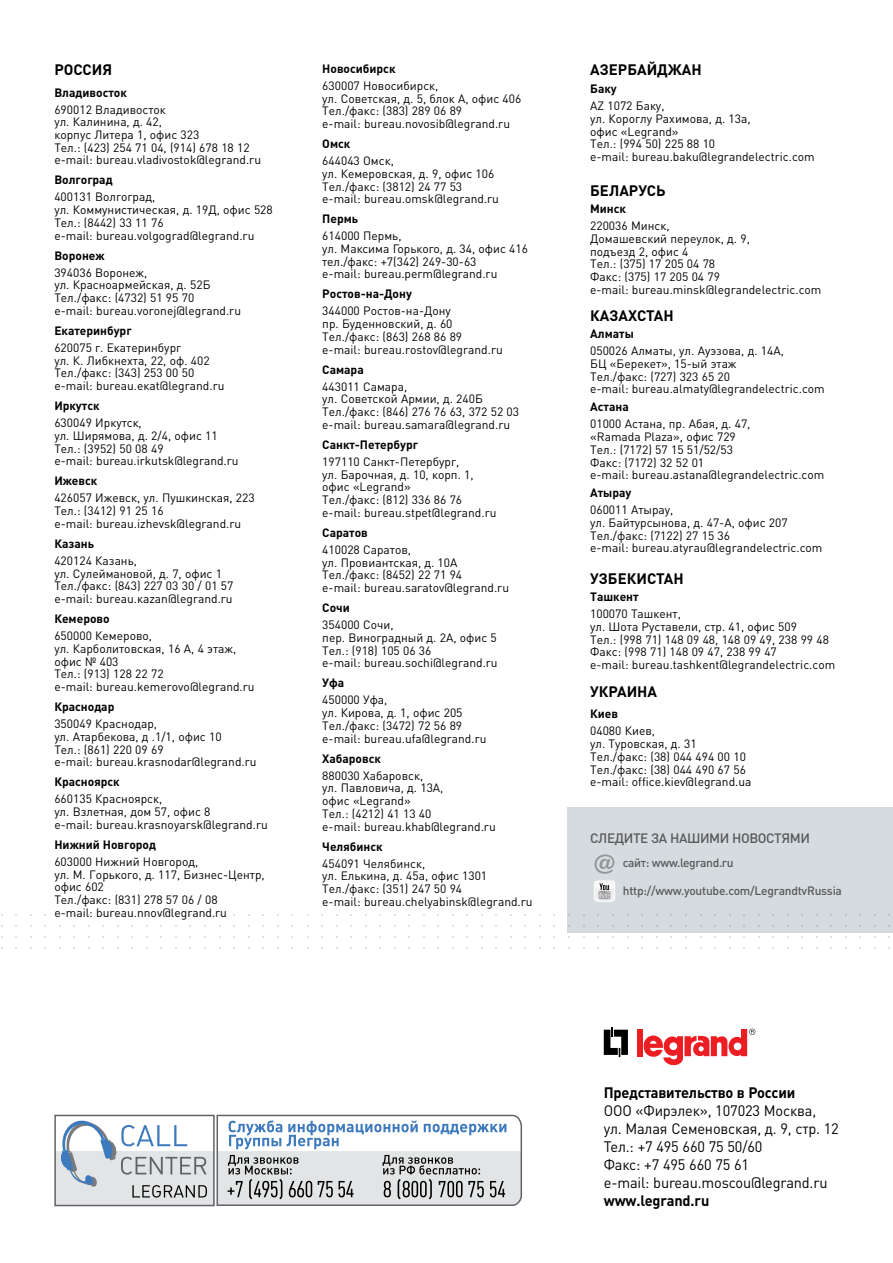
<style>
.page{position:relative;width:893px;height:1263px;background:#fff}
.page>*{position:absolute;margin:0;border:0;box-sizing:border-box;transform-origin:0 0}
.t1{font:15px/18px "DIN Pro";letter-spacing:-.01em;color:#000}
.t2{font:700 15px "DIN Pro";color:#000}
.t3{font:500 13.5px "DIN Pro";letter-spacing:-.03em;color:#58595b}
.t4{font:12px/12.8px "DIN Pro";color:#000}
.t5{font:700 12px "DIN Pro";color:#000}
.t6{font:500 12px "DIN Pro";letter-spacing:-.02em;color:#58595b}
</style>
<div class="page">
<svg style="left:604px;top:1027px;width:24px;height:30px"></svg>
<div style="left:637px;top:1029px;width:6px;height:27px;background:#ed1d24"></div>
<svg style="left:644px;top:1029px;width:111px;height:37px"></svg>
<div style="left:567px;top:807px;width:326px;height:125px;background:#d5dcdf"></div>
<div style="left:306px;top:906px;width:299px;height:51px;background:#fff"></div>
<svg style="left:612px;top:914px;width:281px;height:35px"></svg>
<svg style="left:593px;top:880px;width:23px;height:22px"></svg>
<svg style="left:594px;top:881px;width:21px;height:20px"></svg>
<svg style="left:595px;top:881px;width:19px;height:18px"></svg>
<svg style="left:595px;top:854px;width:19px;height:20px"></svg>
<div style="left:55px;top:1151px;width:159px;height:55px;background:#e2e4e5"></div>
<div style="left:54px;top:1115px;width:161px;height:91px;border:2px solid #616268"></div>
<svg style="left:61px;top:1120px;width:146px;height:77px"></svg>
<svg style="left:216px;top:1115px;width:306px;height:91px"></svg>
<svg style="left:426px;top:1157px;width:58px;height:42px;background:#b3b5b6"></svg>
<p class="t2" style="left:54px;top:60px;width:59px">РОССИЯ</p>
<p class="t5" style="left:54px;top:84px;width:74px">Владивосток</p>
<p class="t4" style="left:54px;top:103px;width:208px">690012 Владивосток<br>ул. Калинина, д. 42,<br>корпус Литера 1, офис 323<br>Тел.: (423) 254 71 04, (914) 678 18 12 e-mail: bureau.vladivostok@legrand.ru</p>
<p class="t5" style="left:54px;top:172px;width:60px">Волгоград</p>
<p class="t4" style="left:54px;top:191px;width:220px">400131 Волгоград,<br>ул. Коммунистическая, д. 19Д, офис 528<br>Тел.: (8442) 33 11 76<br>e-mail: bureau.volgograd@legrand.ru</p>
<p class="t5" style="left:54px;top:247px;width:52px">Воронеж</p>
<p class="t4" style="left:54px;top:266px;width:188px">394036 Воронеж,<br>ул. Красноармейская, д. 52Б<br>Тел./факс: (4732) 51 95 70<br>e-mail: bureau.voronej@legrand.ru</p>
<p class="t5" style="left:54px;top:323px;width:79px">Екатеринбург</p>
<p class="t4" style="left:54px;top:341px;width:172px">620075 г. Екатеринбург<br>ул. К. Либкнехта, 22, оф. 402<br>Тел./факс: (343) 253 00 50 e-mail: bureau.eкat@legrand.ru</p>
<p class="t5" style="left:54px;top:398px;width:47px">Иркутск</p>
<p class="t4" style="left:54px;top:416px;width:186px">630049 И ркутск,<br>ул. Ширямова, д. 2/4, офис 11<br>Тел.: (3952) 50 08 49<br>e-mail: bureau.irkutsk@legrand.ru</p>
<p class="t5" style="left:54px;top:473px;width:44px">Ижевск</p>
<p class="t4" style="left:54px;top:491px;width:202px">426057 Ижевск, ул. Пушкинская, 223<br>Тел.: (3412) 91 25 16<br>e-mail: bureau.izhevsk@legrand.ru</p>
<p class="t5" style="left:54px;top:536px;width:41px">Казань</p>
<p class="t4" style="left:54px;top:554px;width:181px">420124 Казань,<br>ул. Сулеймановой, д. 7, офис 1<br>Тел./факс: (843) 227 03 30 / 01 57 e-mail: bureau.кazan@legrand.ru</p>
<p class="t5" style="left:54px;top:611px;width:57px">Кемерово</p>
<p class="t4" style="left:54px;top:629px;width:202px">650000 Кемерово,<br>ул. Карболитовская, 16 А, 4 этаж, офис № 403<br>Тел.: (913) 128 22 72<br>e-mail: bureau.kemerovo@legrand.ru</p>
<p class="t5" style="left:54px;top:699px;width:62px">Краснодар</p>
<p class="t4" style="left:54px;top:717px;width:204px">350049 Краснодар,<br>ул. Атарбекова, д .1/1, офис 10<br>Тел.: (861) 220 09 69<br>e-mail: bureau.krasnodar@legrand.ru</p>
<p class="t5" style="left:54px;top:774px;width:67px">Красноярск</p>
<p class="t4" style="left:54px;top:792px;width:215px">660135 Красноярск,<br>ул. Взлетная, дом 57, офис 8<br>e-mail: bureau.krasnoyarsk@legrand.ru</p>
<p class="t5" style="left:54px;top:836px;width:103px">Нижний Новгород</p>
<p class="t4" style="left:54px;top:855px;width:212px">603000 Н ижний Н овгород,<br>ул. М . Горького, д. 117, Бизнес-Центр, офис 602<br>Тел./факс: (831) 278 57 06 / 08<br>e-mail: bureau.nnov@legrand.ru</p>
<p class="t5" style="left:322px;top:61px;width:75px">Новосибирск</p>
<p class="t4" style="left:322px;top:79px;width:201px">630007 Н овосибирск,<br>ул. Советская, д. 5, блок A, офис 406<br>Тел./факс: (383) 289 06 89<br>e-mail: bureau.novosib@legrand.ru</p>
<p class="t5" style="left:322px;top:136px;width:30px">Омск</p>
<p class="t4" style="left:322px;top:154px;width:178px">644043 Омск,<br>ул. Кемеровская, д. 9, офис 106<br>Тел./факс: (3812) 24 77 53 e-mail: bureau.omsk@legrand.ru</p>
<p class="t5" style="left:322px;top:211px;width:37px">Пермь</p>
<p class="t4" style="left:322px;top:229px;width:207px">614000 Пермь,<br>ул. Максима Горького, д. 34, офис 416 тел./факс: +7(342) 249-30-63<br>e-mail: bureau.perm@legrand.ru</p>
<p class="t5" style="left:322px;top:286px;width:91px">Ростов-на-Дону</p>
<p class="t4" style="left:322px;top:304px;width:182px">344000 Ростов-на-Дону<br>пр. Буденновский, д. 60<br>Тел./факс: (863) 268 86 89 e-mail: bureau.rostov@legrand.ru</p>
<p class="t5" style="left:322px;top:361px;width:43px">Самара</p>
<p class="t4" style="left:322px;top:380px;width:198px">443011 Самара,<br>ул. Советской Армии, д. 240Б<br>Тел./факс: (846) 276 76 63, 372 52 03 e-mail: bureau.samara@legrand.ru</p>
<p class="t5" style="left:322px;top:437px;width:97px">Санкт-Петербург</p>
<p class="t4" style="left:322px;top:455px;width:176px">197110 Санкт-Петербург,<br>ул. Барочная, д. 10, корп. 1, офис «Legrand»<br>Тел./факс: (812) 336 86 76 e-mail: bureau.stpet@legrand.ru</p>
<p class="t5" style="left:322px;top:525px;width:47px">Саратов</p>
<p class="t4" style="left:322px;top:543px;width:188px">410028 Саратов,<br>ул. П ровиантская, д. 10А<br>Тел./факс: (8452) 22 71 94<br>e-mail: bureau.saratov@legrand.ru</p>
<p class="t5" style="left:322px;top:600px;width:29px">Сочи</p>
<p class="t4" style="left:322px;top:618px;width:177px">354000 Сочи,<br>пер. Виноградный д. 2А, офис 5<br>Тел.: (918) 105 06 36<br>e-mail: bureau.sochi@legrand.ru</p>
<p class="t5" style="left:322px;top:675px;width:24px">Уфа</p>
<p class="t4" style="left:322px;top:693px;width:166px">450000 Уфа,<br>ул. Кирова, д. 1, офис 205<br>Тел./факс: (3472) 72 56 89 e-mail: bureau.ufa@legrand.ru</p>
<p class="t5" style="left:322px;top:750px;width:60px">Хабаровск</p>
<p class="t4" style="left:322px;top:769px;width:175px">880030 Хабаровск,<br>ул. Павловича, д. 13А,<br>офис «Legrand»<br>Тел.: (4212) 41 13 40<br>e-mail: bureau.khab@legrand.ru</p>
<p class="t5" style="left:322px;top:838px;width:62px">Челябинск</p>
<p class="t4" style="left:322px;top:856px;width:212px">454091 Челябинск,<br>ул. Елькина, д. 45а, офис 1301<br>Тел./факс: (351) 247 50 94<br>e-mail: bureau.chelyabinsk@legrand.ru</p>
<p class="t2" style="left:590px;top:60px;width:113px">АЗЕРБАЙДЖАН</p>
<p class="t5" style="left:590px;top:81px;width:28px">Баку</p>
<p class="t4" style="left:590px;top:99px;width:226px">AZ 1072 Баку,<br>ул. Короглу Рахимова, д. 13а,<br>офис «Legrand»<br>Тел.: (994 50) 225 88 10<br>e-mail: bureau.baku@legrandelectric.com</p>
<p class="t2" style="left:590px;top:181px;width:77px">БЕЛАРУСЬ</p>
<p class="t5" style="left:590px;top:201px;width:37px">Минск</p>
<p class="t4" style="left:590px;top:219px;width:233px">220036 М инск,<br>Домашевский переулок, д. 9,<br>подъезд 2, офис 4<br>Тел.: (375) 17 205 04 78<br>Факс: (375) 17 205 04 79<br>e-mail: bureau.minsk@legrandelectric.com</p>
<p class="t2" style="left:590px;top:306px;width:85px">КАЗАХСТАН</p>
<p class="t5" style="left:590px;top:326px;width:45px">Алматы</p>
<p class="t4" style="left:590px;top:344px;width:236px">050026 Алматы, ул. Ауэзова, д. 14А,<br>БЦ «Берекет», 15-ый этаж<br>Тел./факс: (727) 323 65 20<br>e-mail: bureau.almaty@legrandelectric.com</p>
<p class="t5" style="left:590px;top:399px;width:40px">Астана</p>
<p class="t4" style="left:590px;top:417px;width:236px">01000 Астана, пр. Абая, д. 47,<br>«Ramada Plaza», офис 729<br>Тел.: (7172) 57 15 51/52/53<br>Факс: (7172) 32 52 01<br>e-mail: bureau.astana@legrandelectric.com</p>
<p class="t5" style="left:590px;top:485px;width:43px">Атырау</p>
<p class="t4" style="left:590px;top:503px;width:234px">060011 Атырау,<br>ул. Байтурсынова, д. 47-А, офис 207<br>Тел./факс: (7122) 27 15 36<br>e-mail: bureau.atyrau@legrandelectric.com</p>
<p class="t2" style="left:590px;top:569px;width:95px">УЗБЕКИСТАН</p>
<p class="t5" style="left:590px;top:589px;width:50px">Ташкент</p>
<p class="t4" style="left:590px;top:607px;width:247px">100070 Ташкент,<br>ул. Шота Руставели, стр. 41, офис 509<br>Тел.: (998 71) 148 09 48, 148 09 49, 238 99 48<br>Факс: (998 71) 148 09 47, 238 99 47<br>e-mail: bureau.tashkent@legrandelectric.com</p>
<p class="t2" style="left:590px;top:682px;width:68px">УКРАИНА</p>
<p class="t5" style="left:590px;top:706px;width:29px">Киев</p>
<p class="t4" style="left:590px;top:724px;width:163px">04080 Киев,<br>ул. Туровская, д. 31<br>Тел./факс: (38) 044 494 00 10<br>Тел./факс: (38) 044 490 67 56 e-mail: office.kiev@legrand.ua</p>
<p class="t3" style="left:590px;top:829px;width:221px">СЛЕДИТЕ ЗА НАШИМИ НОВОСТЯМИ</p>
<p class="t6" style="left:623px;top:854px;width:112px">сайт: www.legrand.ru</p>
<p class="t6" style="left:623px;top:882px;width:221px">http://www.youtube.com/LegrandtvRussia</p>
<p class="t2" style="left:604px;top:1082px;width:193px">Представительство в России</p>
<p class="t1" style="left:604px;top:1101px;width:10px">ООО</p>
<p class="t1" style="left:604px;top:1101px;width:236px;text-indent:32px">«Фирэлек», 107023 М осква,<br>ул. Малая Семеновская, д. 9, стр. 12<br>Тел.: +7 495 660 75 50/60<br>Факс: +7 495 660 75 61<br>e-mail: bureau.moscou@legrand.ru</p>
<p class="t2" style="left:604px;top:1190px;width:107px">www.legrand.ru</p>
</div>
